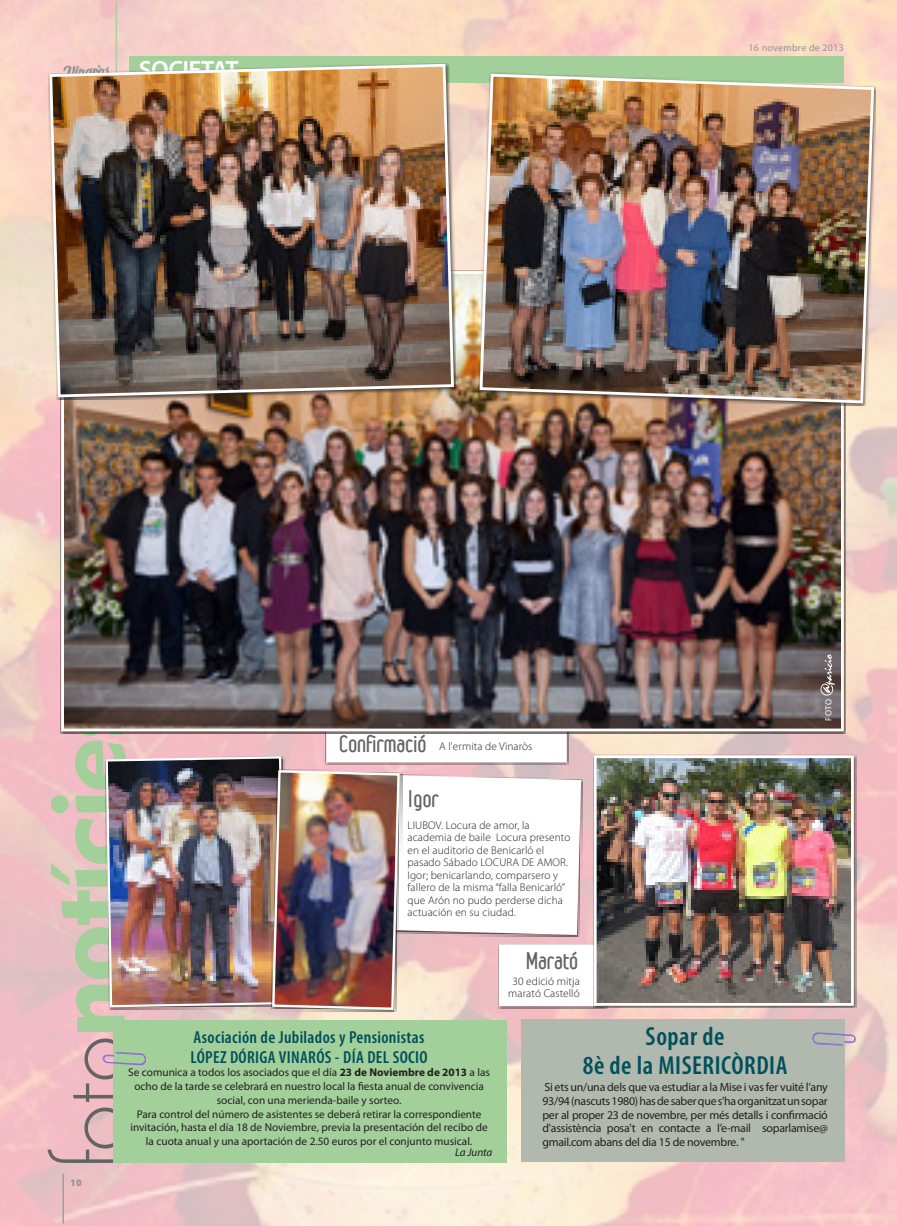
<style>
.page{position:relative;width:897px;height:1226px;background:#fff}
.page>*{position:absolute;margin:0;border:0;box-sizing:border-box;transform-origin:0 0}
.t1{font:106.88px "Geometric 415 BT Black A";letter-spacing:-.03em;color:#a3cf9a}
.t2{font:600 condensed 26.25px/29.1px "Myriad Pro";letter-spacing:.02em;color:#00505c;text-align:center}
.t3{font:600 25px "Myriad Pro";letter-spacing:-.02em;color:#fff}
.t4{font:700 22.5px "Leger";letter-spacing:.02em;color:#636366}
.t5{font:600 condensed 17.5px/20px "Myriad Pro";letter-spacing:.02em;color:#00505c}
.t6{font:11.88px/13.8px "Myriad Pro";letter-spacing:-.02em;color:#231f20;text-align:justify}
.t7{font:11.25px/13.8px "Myriad Pro";color:#231f20;text-align:center}
.t8{font:300 11.25px/12.5px "Myriad Pro";letter-spacing:.01em;color:#231f20}
.t9{font:italic 11.25px "Myriad Pro";letter-spacing:-.01em;color:#231f20}
.t10{font:10px "Myriad Pro";letter-spacing:.025em;color:#939598}
.t11{font:900 10px "Myriad Pro";color:#939598}
.t12{font:8.75px "Myriad Pro";color:#fff}
.s1{font-family:"Geometric 231 BT Light C";color:#636366}
.s2{font-family:"Leger";font-weight:700;font-size:22.5px;color:#636366}
.s3{font-weight:700}
</style>
<div class="page">
<hr style="left:63px;top:1174px;width:1px;height:49px;background:#939598">
<div style="left:498px;top:944px;width:107px;height:62px;background:#fff;border:3px solid #fff"></div>
<div style="left:325px;top:690px;width:244px;height:75px;background:#231f20;opacity:.75"></div>
<div style="left:326px;top:691px;width:240px;height:71px;background:#fff"></div>
<hr style="left:116px;top:1px;width:1px;height:81px;background:#a3cf9a">
<div style="left:129px;top:56px;width:714px;height:26px;background:#a3cf9a"></div>
<div style="left:114px;top:1020px;width:393px;height:142px;background:#a3cf9a"></div>
<svg style="left:102px;top:1051px;width:44px;height:15px"></svg>
<div style="left:521px;top:1019px;width:323px;height:142px;background:#b1b8ad"></div>
<svg style="left:812px;top:1032px;width:44px;height:14px"></svg>
<img style="left:105px;top:755px;width:181px;height:253px">
<img style="left:271px;top:769px;width:311px;height:242px">
<img style="left:65px;top:275px;width:774px;height:452px">
<img style="left:48px;top:62px;width:407px;height:337px">
<img style="left:478px;top:72px;width:397px;height:333px">
<div style="left:592px;top:754px;width:264px;height:254px;background:#231f20;opacity:.75"></div>
<img style="left:597px;top:759px;width:252px;height:243px">
<div style="left:593px;top:755px;width:260px;height:251px;border:3px solid #fff"></div>
<svg style="left:820px;top:654px;width:15px;height:42px"></svg>
<h3 class="t3" style="left:139px;top:54px;width:101px">SOCIETAT</h3>
<p class="t10" style="left:748px;top:41px;width:97px">16 novembre de 2013</p>
<h1 class="t1" style="left:21px;top:1170px;width:476px;rotate:-90deg"><span class="s1">foto</span>notícies</h1>
<p class="t12" style="left:823px;top:721px;width:23px;rotate:-90deg">FOTO</p>
<p class="t8" style="left:339px;top:740px;width:194px"><span class="s2">Confirmació</span> A l'ermita de Vinaròs</p>
<h3 class="t4" style="left:407px;top:785px;width:32px">Igor</h3>
<p class="t8" style="left:407px;top:819px;width:164px">LIUBOV. Locura de amor, la academia de baile Locura presento en el auditorio de Benicarló el pasado Sábado LOCURA DE AMOR.<br>Igor; benicarlando, comparsero y fallero de la misma “falla Benicarló” que Arón no pudo perderse dicha actuación en su ciudad.</p>
<h3 class="t4" style="left:526px;top:948px;width:53px">Marató</h3>
<p class="t8" style="left:508px;top:975px;width:73px;text-align:center">30 edició mitja marató Castelló</p>
<h2 class="t2" style="left:582px;top:1021px;width:206px">Sopar de<br>8è de la MISERICÒRDIA</h2>
<p class="t6" style="left:542px;top:1080px;width:287px">Si ets un/una dels que va estudiar a la Mise i vas fer vuité l’any 93/94 (nascuts 1980) has de saber que s'ha organitzat un sopar per al proper 23 de novembre, per més detalls i confirmació d'assistència posa't en contacte a l’e-mail soparlamise@ gmail.com abans del dia 15 de novembre. "</p>
<h3 class="t5" style="left:190px;top:1027px;width:239px">Asociación de Jubilados y Pensionistas<br>LÓPEZ DÓRIGA VINARÓS - DÍA DEL SOCIO</h3>
<p class="t7" style="left:128px;top:1066px;width:363px">Se comunica a todos los asociados que el día <span class="s3">23 de Noviembre de 2013</span> a las ocho de la tarde se celebrará en nuestro local la fiesta anual de convivencia social, con una merienda-baile y sorteo.<br>Para control del número de asistentes se deberá retirar la correspondiente invitación, hasta el día 18 de Noviembre, previa la presentación del recibo de la cuota anual y una aportación de 2.50 euros por el conjunto musical.</p>
<p class="t9" style="left:455px;top:1146px;width:39px">La Junta</p>
<p class="t11" style="left:70px;top:1176px;width:13px">10</p>
</div>
